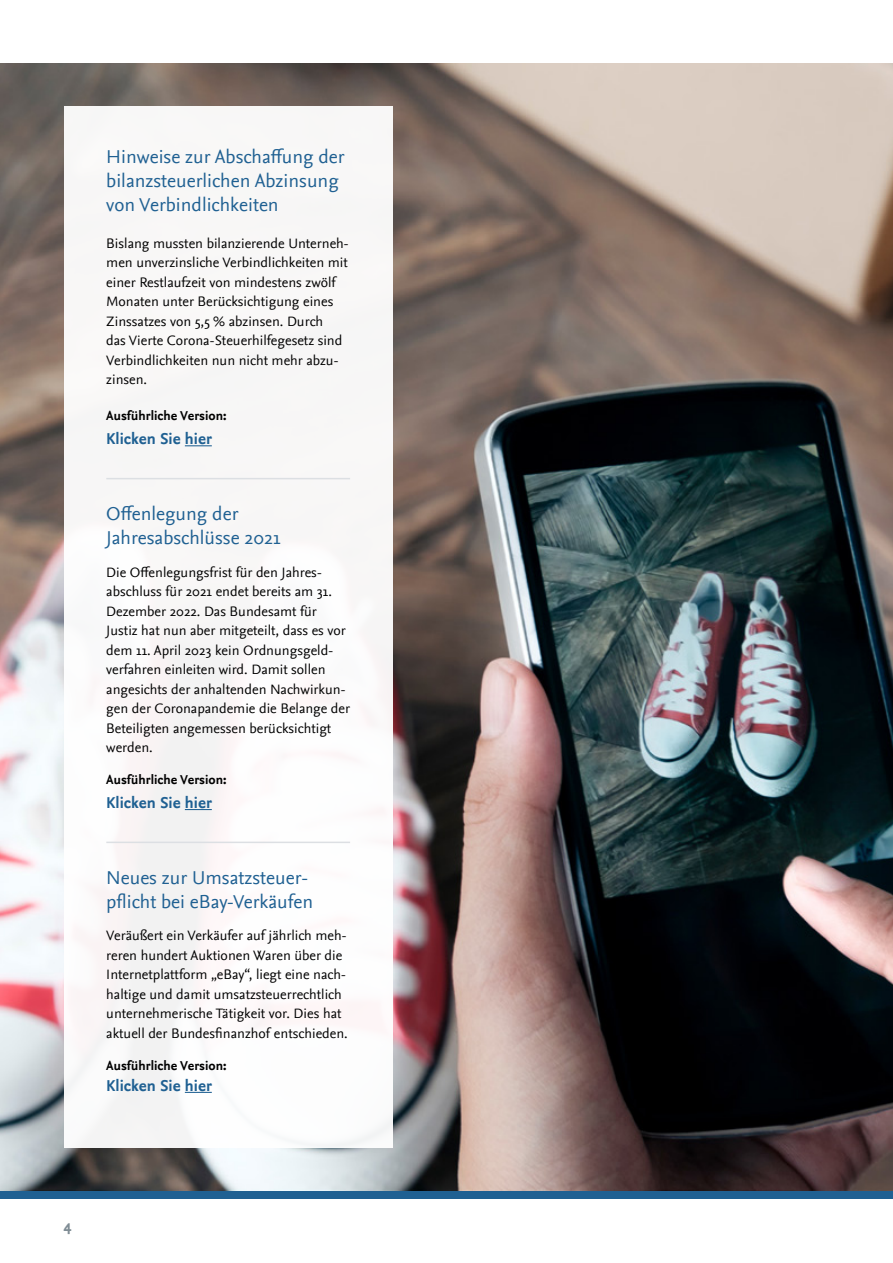
<style>
.page{position:relative;width:893px;height:1263px;background:#fff}
.page>*{position:absolute;margin:0;border:0;box-sizing:border-box;transform-origin:0 0}
.t1{font:19.5px/24px "Nexus Sans OT";color:#1f6092}
.t2{font:700 16.5px "Nexus Sans OT";color:#1f6092}
.t3{font:700 16.5px "Nexus Sans OT";color:#808d95}
.t4{font:14.25px/19.5px "Nexus Sans OT";color:#000}
.t5{font:700 13.5px "Nexus Sans OT";color:#000}
</style>
<div class="page">
<div style="left:0;top:1191px;width:893px;height:8px;background:#1f6092"></div>
<img style="left:0;top:64px;width:893px;height:1126px">
<div style="left:64px;top:106px;width:329px;height:1042px;background:#f9f7f7"></div>
<svg style="left:185px;top:445px;width:27px;height:1px"></svg>
<hr style="left:106px;top:478px;width:244px;height:1px;background:#dcdfe3">
<svg style="left:185px;top:809px;width:27px;height:1px"></svg>
<hr style="left:106px;top:842px;width:244px;height:1px;background:#dcdfe3">
<svg style="left:185px;top:1092px;width:27px;height:1px"></svg>
<h1 class="t1" style="left:106px;top:145px;width:240px">Hinweise zur Abschaffung der bilanzsteuerlichen Abzinsung von Verbindlichkeiten</h1>
<p class="t4" style="left:106px;top:234px;width:244px">Bislang mussten bilanzierende Unterneh&shy;men unverzinsliche Verbindlichkeiten mit einer Restlaufzeit von mindestens zwölf Monaten unter Berücksichtigung eines Zinssatzes von 5,5 % abzinsen. Durch<br>das Vierte Corona-Steuerhilfegesetz sind Verbindlichkeiten nun nicht mehr abzu&shy;zinsen.</p>
<p class="t5" style="left:106px;top:408px;width:122px">Ausführliche Version:</p>
<p class="t2" style="left:106px;top:429px;width:107px">Klicken Sie hier</p>
<h1 class="t1" style="left:106px;top:503px;width:176px">Offenlegung der<br>Jahresabschlüsse 2021</h1>
<p class="t4" style="left:106px;top:563px;width:245px">Die Offenlegungsfrist für den Jahres&shy;abschluss für 2021 endet bereits am 31.<br>Dezember 2022. Das Bundesamt für Justiz hat nun aber mitgeteilt, dass es vor dem 11. April 2023 kein Ordnungsgeld&shy;verfahren einleiten wird. Damit sollen angesichts der anhaltenden Nachwirkun&shy;gen der Coronapandemie die Belange der Beteiligten angemessen berücksichtigt werden.</p>
<p class="t5" style="left:106px;top:772px;width:122px">Ausführliche Version:</p>
<p class="t2" style="left:106px;top:793px;width:107px">Klicken Sie hier</p>
<h1 class="t1" style="left:106px;top:866px;width:208px">Neues zur Umsatzsteuer&shy;pflicht bei eBay-Verkäufen</h1>
<p class="t4" style="left:106px;top:926px;width:243px">Veräußert ein Verkäufer auf jährlich meh&shy;reren hundert Auktionen Waren über die Internetplattform „eBay“, liegt eine nach&shy;haltige und damit umsatzsteuerrechtlich unternehmerische Tätigkeit vor. Dies hat aktuell der Bundesfinanzhof entschieden.</p>
<p class="t5" style="left:106px;top:1058px;width:122px">Ausführliche Version:</p>
<p class="t2" style="left:106px;top:1076px;width:107px">Klicken Sie hier</p>
<p class="t3" style="left:64px;top:1216px;width:9px">4</p>
</div>
